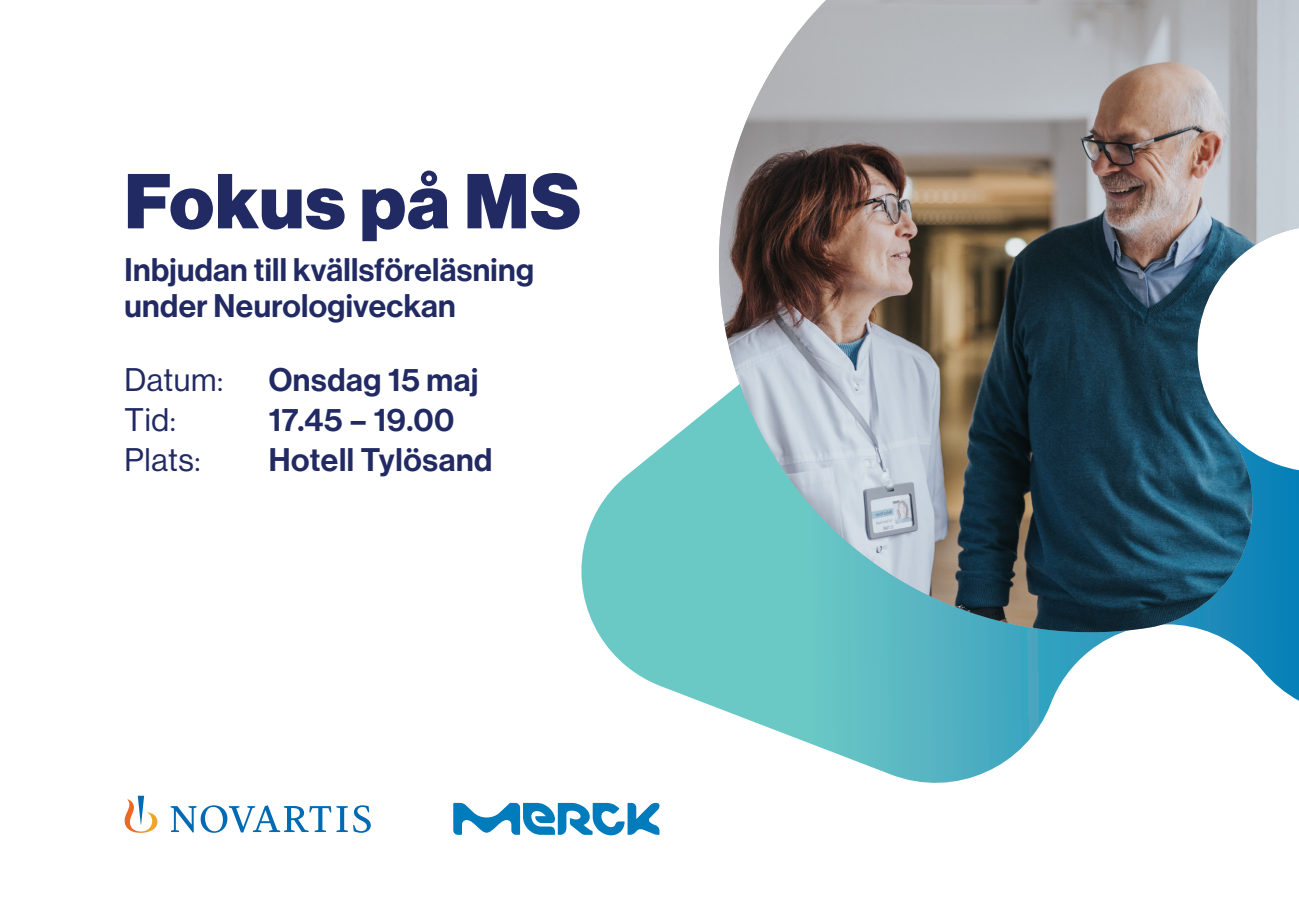
<style>
.page{position:relative;width:1299px;height:919px;background:#fff}
.page>*{position:absolute;margin:0;border:0;box-sizing:border-box;transform-origin:0 0}
.t1{font:900 76px "Volta Modern Display 95";letter-spacing:.02em;color:#212a63}
.t2{font:500 32px/36px "Volta Modern Display 65";letter-spacing:.01em;color:#212a63}
.t3{font:32px "Volta Modern Display 55 Roman";letter-spacing:.02em;color:#212a63}
</style>
<div class="page">
<svg style="left:581px;top:439px;width:717px;height:344px"></svg>
<img style="left:681px;top:0;width:617px;height:647px">
<svg style="left:453px;top:802px;width:206px;height:33px"></svg>
<svg style="left:171px;top:805px;width:200px;height:28px"></svg>
<svg style="left:125px;top:795px;width:32px;height:37px"></svg>
<p class="t1" style="left:125px;top:157px;width:457px">Fokus på MS</p>
<p class="t2" style="left:125px;top:252px;width:411px">Inbjudan till kvällsföreläsning under Neurologiveckan</p>
<p class="t3" style="left:125px;top:361px;width:100px">Datum:</p>
<p class="t2" style="left:269px;top:362px;width:211px">Onsdag 15 maj</p>
<p class="t3" style="left:125px;top:401px;width:53px">Tid:</p>
<p class="t2" style="left:269px;top:402px;width:187px">17.45 – 19.00</p>
<p class="t3" style="left:125px;top:441px;width:78px">Plats:</p>
<p class="t2" style="left:269px;top:442px;width:225px">Hotell Tylösand</p>
</div>
